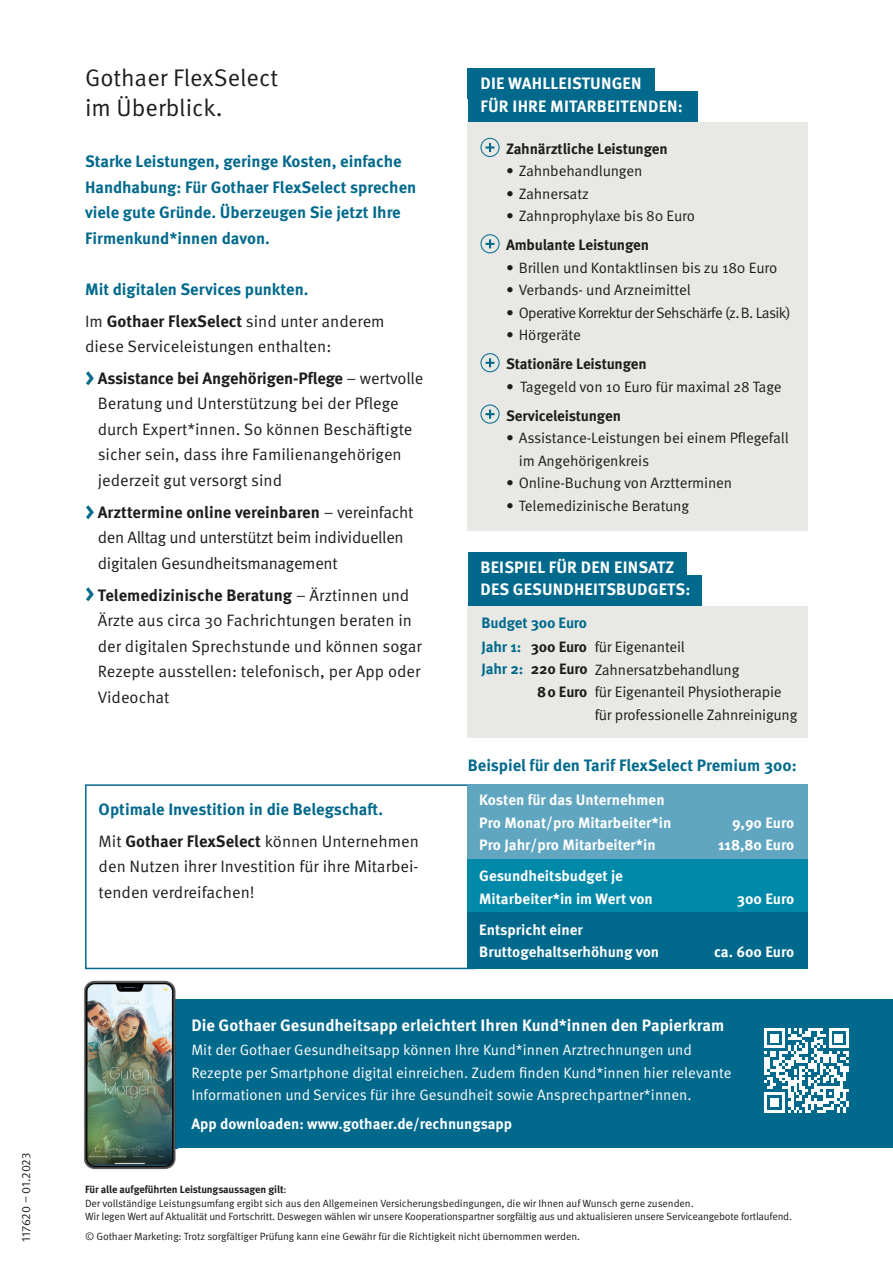
<style>
.page{position:relative;width:893px;height:1263px;background:#fff}
.page>*{position:absolute;margin:0;border:0;box-sizing:border-box;transform-origin:0 0}
.t1{font:24px/30px "Meta Pro Norm";color:#1d1d1b}
.t2{font:16.5px/25.5px "Meta Pro Norm";color:#1d1d1b}
.t3{font:700 16.5px/25.5px "Meta Pro";color:#00698c}
.t4{font:700 16.5px/22.5px "Meta Pro";color:#fff}
.t5{font:700 16.5px "Meta Pro";letter-spacing:-.01em;color:#1d1d1b}
.t6{font:16.5px/25.5px "Meta Pro Norm";letter-spacing:-.02em;color:#1d1d1b}
.t7{font:15px/22.5px "Meta Pro Norm";letter-spacing:-.015em;color:#1d1d1b}
.t8{font:700 15px/22.5px "Meta Pro";color:#fff}
.t9{font:15px/22.5px "Meta Pro Norm";color:#fff}
.t10{font:700 15px "Meta Pro";letter-spacing:-.01em;color:#1d1d1b}
.t11{font:700 15px/23px "Meta Pro";letter-spacing:-.015em;color:#00698c;text-align:right}
.t12{font:15px "Meta Pro Norm";letter-spacing:-.04em;color:#1d1d1b}
.t13{font:12px "Meta Pro Norm";letter-spacing:-.02em;color:#1d1d1b}
.t14{font:10.5px/13.5px "Meta Pro Norm";letter-spacing:-.015em;color:#1d1d1b}
.t15{font:700 10.5px "Meta Pro";letter-spacing:-.015em;color:#1d1d1b}
.s1{font-family:"Meta Pro";font-weight:700}
.s2{font-size:22.5px;color:#00698c}
.s3{font-family:"Meta Pro Norm";font-weight:400}
.s4{color:#1d1d1b}
</style>
<div class="page">
<div style="left:118px;top:999px;width:775px;height:149px;background:#00698c"></div>
<svg style="left:764px;top:1028px;width:85px;height:84px"></svg>
<img style="left:84px;top:980px;width:93px;height:190px">
<img style="left:118px;top:999px;width:59px;height:149px">
<div style="left:85px;top:784px;width:390px;height:185px;border:2px solid #00698c"></div>
<div style="left:468px;top:784px;width:340px;height:75px;background:#60a6c0"></div>
<div style="left:468px;top:859px;width:340px;height:54px;background:#0089a9"></div>
<div style="left:468px;top:913px;width:340px;height:56px;background:#00698c"></div>
<div style="left:468px;top:91px;width:229px;height:31px;background:#00698c"></div>
<div style="left:468px;top:68px;width:187px;height:31px;background:#00698c"></div>
<div style="left:468px;top:122px;width:340px;height:408px;background:#e8e8e4"></div>
<div style="left:480px;top:138px;width:20px;height:19px;border:1px solid #00698c;border-radius:50%"></div>
<svg style="left:485px;top:143px;width:10px;height:9px"></svg>
<div style="left:480px;top:234px;width:20px;height:19px;border:1px solid #00698c;border-radius:50%"></div>
<svg style="left:485px;top:239px;width:10px;height:9px"></svg>
<div style="left:480px;top:353px;width:20px;height:19px;border:1px solid #00698c;border-radius:50%"></div>
<svg style="left:485px;top:358px;width:10px;height:9px"></svg>
<div style="left:480px;top:405px;width:20px;height:19px;border:1px solid #00698c;border-radius:50%"></div>
<svg style="left:485px;top:410px;width:10px;height:9px"></svg>
<div style="left:468px;top:605px;width:340px;height:132px;background:#e8e8e4"></div>
<div style="left:468px;top:575px;width:234px;height:30px;background:#00698c"></div>
<div style="left:468px;top:552px;width:219px;height:31px;background:#00698c"></div>
<p class="t13" style="left:17px;top:1242px;width:90px;rotate:-90deg">117620 – 01.2023</p>
<h1 class="t1" style="left:85px;top:61px;width:195px">Gothaer FlexSelect im Überblick.</h1>
<p class="t3" style="left:85px;top:148px;width:333px">Starke Leistungen, geringe Kosten, einfache Handhabung: Für Gothaer FlexSelect sprechen viele gute Gründe. Überzeugen Sie jetzt Ihre Firmenkund*innen davon.</p>
<p class="t3" style="left:85px;top:275px;width:225px">Mit digitalen Services punkten.</p>
<p class="t2" style="left:85px;top:307px;width:301px">Im <span class="s1">Gothaer FlexSelect</span> sind unter anderem diese Serviceleistungen enthalten:</p>
<p class="t5" style="left:85px;top:365px;width:340px"><span class="s2">&gt;</span> Assistance bei Angehörigen-Pflege <span class="s3">– wertvolle</span></p>
<p class="t2" style="left:98px;top:390px;width:316px">Beratung und Unterstützung bei der Pflege durch Expert*innen. So können Beschäftigte sicher sein, dass ihre Familienangehörigen jederzeit gut versorgt sind</p>
<p class="t5" style="left:85px;top:499px;width:330px"><span class="s2">&gt;</span> Arzttermine online vereinbaren <span class="s3">– vereinfacht</span></p>
<p class="t6" style="left:98px;top:524px;width:307px">den Alltag und unterstützt beim individuellen digitalen Gesundheitsmanagement</p>
<p class="t5" style="left:85px;top:582px;width:326px"><span class="s2">&gt;</span> Telemedizinische Beratung <span class="s3">– Ärztinnen und</span></p>
<p class="t2" style="left:98px;top:607px;width:326px">Ärzte aus circa 30 Fachrichtungen beraten in der digitalen Sprechstunde und können sogar Rezepte ausstellen: telefonisch, per App oder Videochat</p>
<p class="t3" style="left:99px;top:795px;width:286px">Optimale Investition in die Belegschaft.</p>
<p class="t2" style="left:99px;top:827px;width:322px;text-align:justify">Mit <span class="s1">Gothaer FlexSelect</span> können Unternehmen den Nutzen ihrer Investition für ihre Mitarbei&shy;tenden verdreifachen!</p>
<p class="t4" style="left:481px;top:71px;width:204px">DIE WAHLLEISTUNGEN<br>FÜR IHRE MITARBEITENDEN:</p>
<p class="t10" style="left:506px;top:137px;width:163px">Zahnärztliche Leistungen</p>
<p class="t7" style="left:506px;top:159px;width:138px">• Zahnbehandlungen</p>
<p class="t7" style="left:506px;top:182px;width:84px">• Zahnersatz</p>
<p class="t7" style="left:506px;top:204px;width:191px">• Zahnprophylaxe bis 80 Euro</p>
<p class="t10" style="left:506px;top:233px;width:145px">Ambulante Leistungen</p>
<p class="t7" style="left:506px;top:255px;width:273px">• Brillen und Kontaktlinsen bis zu 180 Euro</p>
<p class="t7" style="left:506px;top:278px;width:186px">• Verbands- und Arzneimittel</p>
<p class="t12" style="left:506px;top:301px;width:286px">• Operative Korrektur der Sehschärfe (z. B. Lasik)</p>
<p class="t7" style="left:506px;top:323px;width:76px">• Hörgeräte</p>
<p class="t10" style="left:506px;top:352px;width:142px">Stationäre Leistungen</p>
<p class="t7" style="left:506px;top:374px;width:277px">• Tagegeld von 10 Euro für maximal 28 Tage</p>
<p class="t10" style="left:506px;top:404px;width:116px">Serviceleistungen</p>
<p class="t7" style="left:519px;top:426px;width:271px;text-indent:-13px">• Assistance-Leistungen bei einem Pflegefall im Angehörigenkreis</p>
<p class="t7" style="left:506px;top:471px;width:228px">• Online-Buchung von Arztterminen</p>
<p class="t7" style="left:506px;top:493px;width:185px">• Telemedizinische Beratung</p>
<p class="t4" style="left:481px;top:554px;width:211px">BEISPIEL FÜR DEN EINSATZ<br>DES GESUNDHEITSBUDGETS:</p>
<p class="t11" style="left:482px;top:610px;width:107px">Budget 300 Euro<br>Jahr 1: <span class="s4">300 Euro<br></span>Jahr 2: <span class="s4">220 Euro<br>80 Euro</span></p>
<p class="t7" style="left:595px;top:635px;width:204px">für Eigenanteil<br>Zahnersatzbehandlung<br>für Eigenanteil Physiotherapie für professionelle Zahnreinigung</p>
<p class="t3" style="left:468px;top:752px;width:330px">Beispiel für den Tarif FlexSelect Premium 300:</p>
<p class="t8" style="left:479px;top:788px;width:194px">Kosten für das Unternehmen<br>Pro Monat/pro Mitarbeiter*in</p>
<p class="t8" style="left:732px;top:810px;width:64px">9,90 Euro</p>
<p class="t8" style="left:479px;top:833px;width:178px">Pro Jahr/pro Mitarbeiter*in</p>
<p class="t8" style="left:718px;top:833px;width:78px">118,80 Euro</p>
<p class="t8" style="left:479px;top:864px;width:175px">Gesundheitsbudget je<br>Mitarbeiter*in im Wert von</p>
<p class="t8" style="left:737px;top:886px;width:59px">300 Euro</p>
<p class="t8" style="left:479px;top:917px;width:181px">Entspricht einer<br>Bruttogehaltserhöhung von</p>
<p class="t8" style="left:714px;top:940px;width:82px">ca. 600 Euro</p>
<p class="t4" style="left:191px;top:1013px;width:534px">Die Gothaer Gesundheitsapp erleichtert Ihren Kund*innen den Papierkram</p>
<p class="t9" style="left:191px;top:1038px;width:542px">Mit der Gothaer Gesundheitsapp können Ihre Kund*innen Arzt rechn ungen und<br>Rezepte per Smartphone digital einreichen. Zudem finden Kund*innen hier relevante<br>Informationen und Services für ihre Gesundheit sowie Ansprechpartner*innen.</p>
<p class="t8" style="left:191px;top:1111px;width:322px">App downloaden: www.gothaer.de/rechnungsapp</p>
<p class="t15" style="left:85px;top:1181px;width:203px">Für alle aufgeführten Leistungsaussagen gilt<span class="s3">:</span></p>
<p class="t14" style="left:85px;top:1196px;width:709px">Der vollständige Leistungsumfang ergibt sich aus den Allgemeinen Versicherungsbedingungen, die wir Ihnen auf Wunsch gerne zusenden.<br>Wir legen Wert auf Aktualität und Fortschritt. Deswegen wählen wir unsere Kooperationspartner sorgfältig aus und aktualisieren unsere Serviceangebote fortlaufend.</p>
<p class="t14" style="left:85px;top:1229px;width:497px">© Gothaer Marketing: Trotz sorgfältiger Prüfung kann eine Gewähr für die Richtigkeit nicht übernommen werden.</p>
</div>
